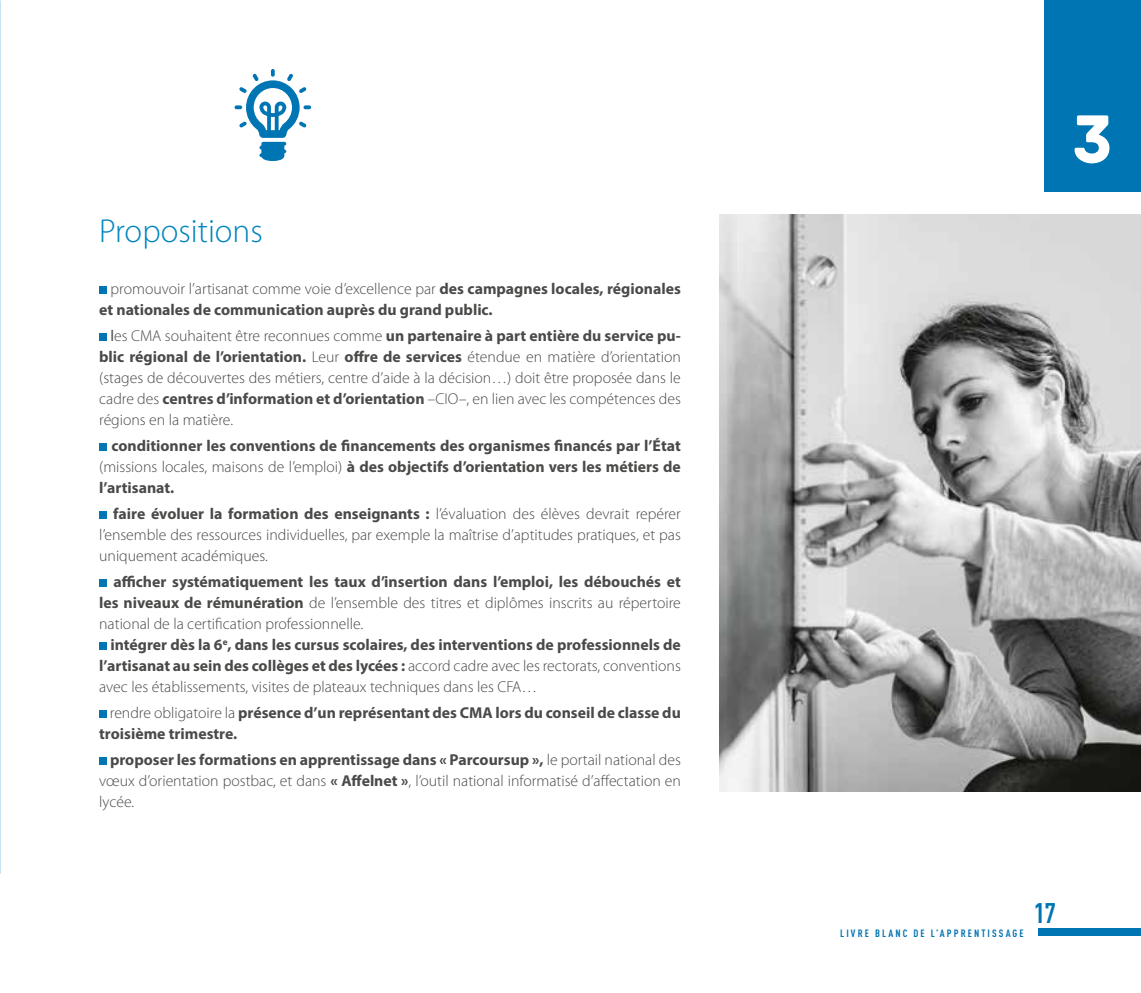
<style>
.page{position:relative;width:1141px;height:993px;background:#fff}
.page>*{position:absolute;margin:0;border:0;box-sizing:border-box;transform-origin:0 0}
.t1{font:71.4px "Archive";color:#fff}
.t2{font:300 33.25px "Myriad Pro";color:#0085bf}
.t3{font:700 28px "DIN Cond";color:#0075b3}
.t4{font:700 15.75px/21px "Myriad Pro";color:#4a4a49;text-align:justify}
.t5{font:300 15.75px/21px "Myriad Pro";color:#4a4a49;text-align:justify}
.t6{font:700 10.5px "DIN Cond";letter-spacing:.2em;color:#0075b3}
.s1{font-weight:300}
.s2{font-weight:400}
.s3{font-weight:700}
</style>
<div class="page">
<div style="left:1038px;top:928px;width:103px;height:8px;background:#0075b3"></div>
<div style="left:99px;top:286px;width:8px;height:8px;background:#0075b3"></div>
<div style="left:99px;top:333px;width:8px;height:8px;background:#0075b3"></div>
<div style="left:99px;top:443px;width:8px;height:8px;background:#0075b3"></div>
<div style="left:99px;top:511px;width:8px;height:8px;background:#0075b3"></div>
<div style="left:99px;top:579px;width:8px;height:7px;background:#0075b3"></div>
<div style="left:99px;top:642px;width:8px;height:7px;background:#0075b3"></div>
<div style="left:99px;top:710px;width:8px;height:7px;background:#0075b3"></div>
<div style="left:99px;top:756px;width:8px;height:8px;background:#0075b3"></div>
<div style="left:1044px;top:0;width:97px;height:191px;background:#0075b3"></div>
<svg style="left:235px;top:69px;width:76px;height:92px"></svg>
<img style="left:719px;top:214px;width:422px;height:577px">
<svg style="left:0;top:816px;width:1px;height:58px"></svg>
<h2 class="t2" style="left:99px;top:212px;width:165px">Propositions</h2>
<p class="t4" style="left:99px;top:277px;width:583px;text-indent:11px"><span class="s1">promouvoir l’artisanat comme voie d’excellence par</span> des campagnes locales, régionales et nationales de communication auprès du grand public.</p>
<p class="t5" style="left:99px;top:325px;width:583px;text-indent:11px"><span class="s2">l</span>es CMA souhaitent être reconnues comme <span class="s3">un partenaire à part entière du service pu&shy;blic régional de l’orientation.</span> Leur <span class="s3">offre de services</span> étendue en matière d’orientation (stages de découvertes des métiers, centre d’aide à la décision…) doit être proposée dans le cadre des <span class="s3">centres d’information et d’orientation</span> –CIO–, en lien avec les compétences des régions en la matière.</p>
<p class="t4" style="left:99px;top:434px;width:583px;text-indent:12px">conditionner les conventions de financements des organismes financés par l’État <span class="s1">(missions locales, maisons de l’emploi)</span> à des objectifs d’orientation vers les métiers de l’artisanat.</p>
<p class="t5" style="left:99px;top:503px;width:583px;text-indent:14px"><span class="s3">faire évoluer la formation des enseignants :</span> l’évaluation des élèves devrait repérer l’ensemble des ressources individuelles, par exemple la maîtrise d’aptitudes pratiques, et pas uniquement académiques.</p>
<p class="t4" style="left:99px;top:570px;width:583px;text-indent:14px">afficher systématiquement les taux d’insertion dans l’emploi, les débouchés et les niveaux de rémunération <span class="s1">de l’ensemble des titres et diplômes inscrits au répertoire national de la certification professionnelle.</span></p>
<p class="t4" style="left:99px;top:633px;width:583px;text-indent:11px">intégrer dès la 6<sup>e</sup>, dans les cursus scolaires, des interventions de professionnels de l’artisanat au sein des collèges et des lycées : <span class="s1">accord cadre avec les rectorats, conventions avec les établissements, visites de plateaux techniques dans les CFA…</span></p>
<p class="t4" style="left:99px;top:701px;width:583px;text-indent:11px"><span class="s1">rendre obligatoire la</span> présence d’un représentant des CMA lors du conseil de classe du troisième trimestre.</p>
<p class="t5" style="left:99px;top:749px;width:583px;text-indent:11px"><span class="s3">proposer les formations en apprentissage dans « Parcoursup »,</span> le portail national des vœux d’orientation postbac, et dans <span class="s3">« Affelnet »</span>, l’outil national informatisé d’affectation en lycée.</p>
<h1 class="t1" style="left:1073px;top:96px;width:42px">3</h1>
<p class="t6" style="left:840px;top:926px;width:185px">LIVRE BLANC DE L’APPRENTISSAGE</p>
<h3 class="t3" style="left:1034px;top:895px;width:24px">17</h3>
</div>
